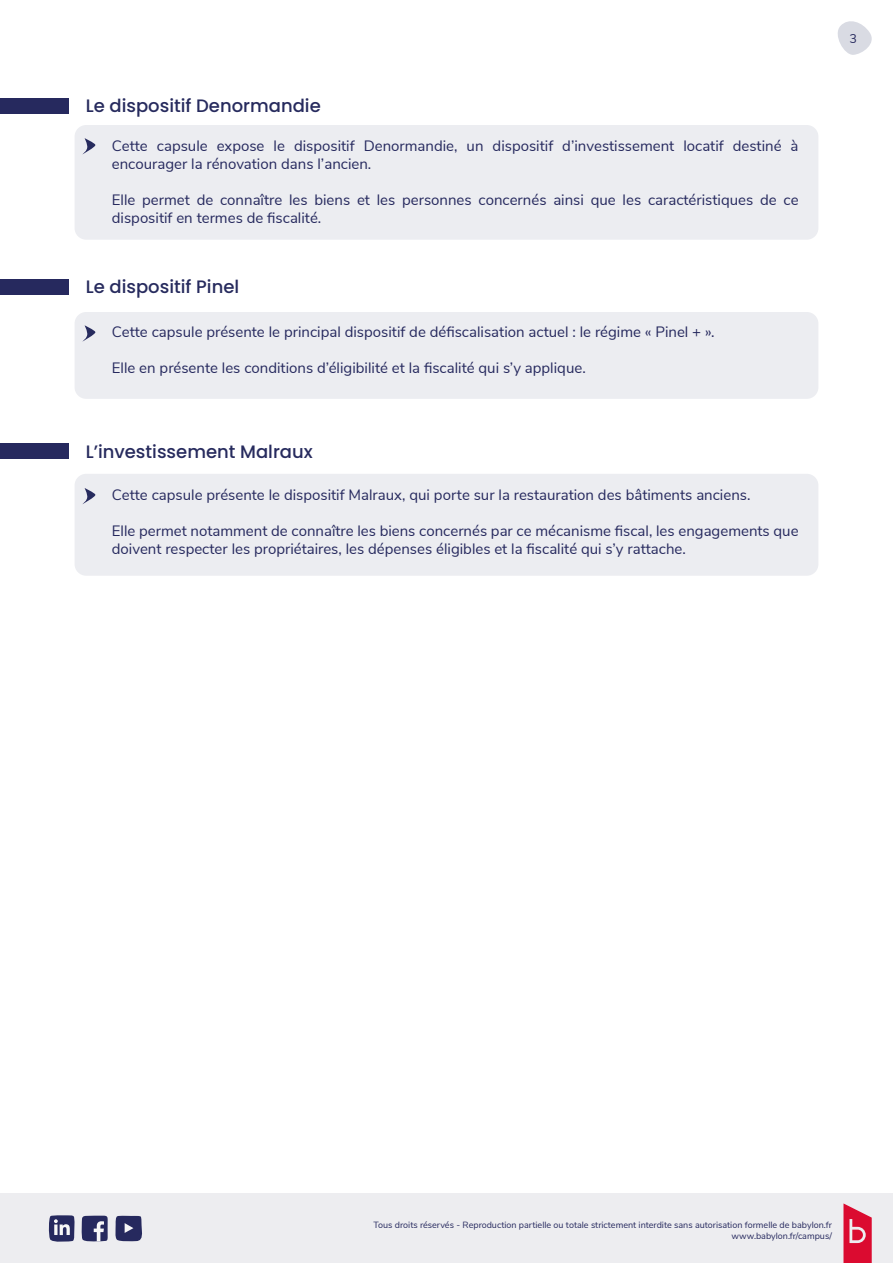
<style>
.page{position:relative;width:893px;height:1263px;background:#fff}
.page>*{position:absolute;margin:0;border:0;box-sizing:border-box;transform-origin:0 0}
.t1{font:500 18px "Poppins";color:#272b5e}
.t2{font:15px/18px "Nunito Sans";color:#26295e}
.t3{font:12.6px "Nunito Sans";color:#26295e}
.t4{font:9px/10.8px "Nunito Sans";color:#26295e;text-align:right}
</style>
<div class="page">
<div style="left:0;top:1193px;width:893px;height:70px;background:#ededf0"></div>
<svg style="left:843px;top:1203px;width:29px;height:60px"></svg>
<svg style="left:837px;top:21px;width:35px;height:34px"></svg>
<svg style="left:48px;top:1215px;width:27px;height:27px"></svg>
<svg style="left:81px;top:1215px;width:27px;height:27px"></svg>
<svg style="left:115px;top:1215px;width:27px;height:27px"></svg>
<div style="left:75px;top:312px;width:743px;height:87px;background:#ecedf1;border-radius:12px"></div>
<div style="left:75px;top:125px;width:743px;height:115px;background:#ecedf1;border-radius:12px"></div>
<div style="left:75px;top:474px;width:743px;height:102px;background:#ecedf1;border-radius:12px"></div>
<div style="left:0;top:279px;width:69px;height:15px;background:#26295e"></div>
<div style="left:0;top:443px;width:69px;height:16px;background:#26295e"></div>
<div style="left:0;top:98px;width:69px;height:16px;background:#26295e"></div>
<svg style="left:82px;top:138px;width:14px;height:17px"></svg>
<svg style="left:82px;top:325px;width:14px;height:17px"></svg>
<svg style="left:82px;top:488px;width:14px;height:16px"></svg>
<p class="t1" style="left:86px;top:96px;width:237px">Le dispositif Denormandie</p>
<p class="t2" style="left:112px;top:136px;width:688px">Cette capsule expose le dispositif Denormandie, un dispositif d’investissement locatif destiné à encourager la rénovation dans l’ancien.</p>
<p class="t2" style="left:112px;top:190px;width:688px">Elle permet de connaître les biens et les personnes concernés ainsi que les caractéristiques de ce dispositif en termes de fiscalité.</p>
<p class="t1" style="left:86px;top:276px;width:155px">Le dispositif Pinel</p>
<p class="t2" style="left:112px;top:322px;width:604px">Cette capsule présente le principal dispositif de défiscalisation actuel : le régime « Pinel + ».</p>
<p class="t2" style="left:112px;top:358px;width:475px">Elle en présente les conditions d’éligibilité et la fiscalité qui s’y applique.</p>
<p class="t1" style="left:86px;top:441px;width:229px">L’investissement Malraux</p>
<p class="t2" style="left:112px;top:485px;width:640px">Cette capsule présente le dispositif Malraux, qui porte sur la restauration des bâtiments anciens.</p>
<p class="t2" style="left:112px;top:521px;width:688px">Elle permet notamment de connaître les biens concernés par ce mécanisme fiscal, les engagements que doivent respecter les propriétaires, les dépenses éligibles et la fiscalité qui s’y rattache.</p>
<p class="t3" style="left:850px;top:29px;width:9px">3</p>
<p class="t4" style="left:374px;top:1219px;width:460px">Tous droits réservés - Reproduction partielle ou totale strictement interdite sans autorisation formelle de babylon.fr www.babylon.fr/campus/</p>
</div>
